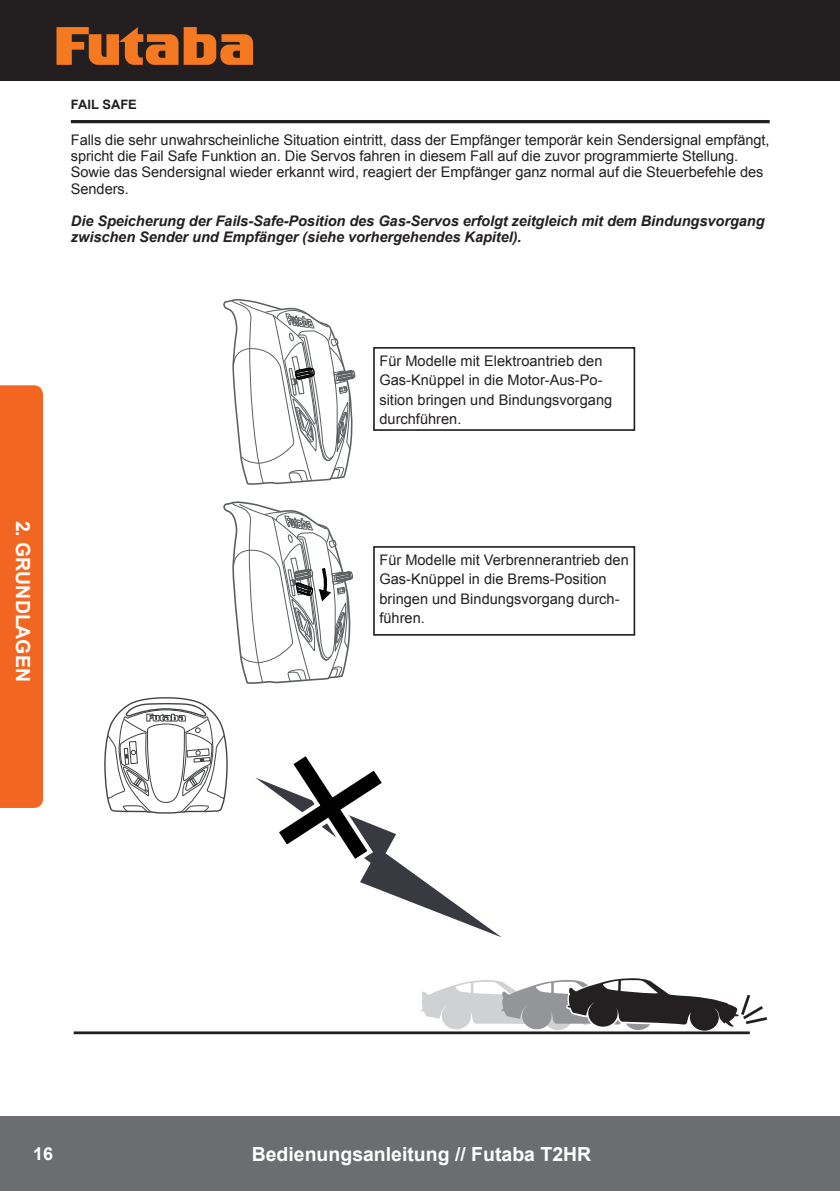
<style>
.page{position:relative;width:840px;height:1191px;background:#fff}
.page>*{position:absolute;margin:0;border:0;box-sizing:border-box;transform-origin:0 0}
.t1{font:700 19.4px "Arial";color:#fff}
.t2{font:700 17.8px "Arial";color:#fff}
.t3{font:14.6px/19.4px "Arial";letter-spacing:-.005em;color:#231f20}
.t4{font:italic 700 14.6px/16.2px "Arial";letter-spacing:-.005em;color:#231f20}
.t5{font:700 13px "Arial";color:#231f20}
</style>
<div class="page">
<div style="left:0;top:1116px;width:839px;height:75px;background:#6c6d70"></div>
<div style="left:0;top:385px;width:43px;height:423px;background:#f36621"></div>
<div style="left:0;top:0;width:839px;height:81px;background:#231f20"></div>
<svg style="left:56px;top:27px;width:197px;height:38px"></svg>
<div style="left:373px;top:347px;width:262px;height:84px;border:2px solid #231f20"></div>
<svg style="left:223px;top:299px;width:133px;height:186px"></svg>
<div style="left:373px;top:546px;width:262px;height:89px;border:2px solid #231f20"></div>
<svg style="left:223px;top:501px;width:130px;height:183px"></svg>
<hr style="left:74px;top:1031px;width:675px;height:3px;background:#231f20">
<svg style="left:255px;top:756px;width:512px;height:278px"></svg>
<svg style="left:104px;top:697px;width:124px;height:117px"></svg>
<hr style="left:71px;top:120px;width:698px;height:3px;background:#231f20">
<p class="t5" style="left:71px;top:96px;width:68px">FAIL SAFE</p>
<p class="t3" style="left:71px;top:132px;width:700px;line-height:16.2px">Falls die sehr unwahrscheinliche Situation eintritt, dass der Empfänger temporär kein Sendersignal empfängt, spricht die Fail Safe Funktion an. Die Servos fahren in diesem Fall auf die zuvor programmierte Stellung.<br>Sowie das Sendersignal wieder erkannt wird, reagiert der Empfänger ganz normal auf die Steuerbefehle des Senders.</p>
<p class="t4" style="left:71px;top:213px;width:695px">Die Speicherung der Fails-Safe-Position des Gas-Servos erfolgt zeitgleich mit dem Bindungsvorgang zwischen Sender und Empfänger (siehe vorhergehendes Kapitel).</p>
<h1 class="t1" style="left:36px;top:520px;width:162px;rotate:90deg">2. GRUNDLAGEN</h1>
<p class="t3" style="left:379px;top:351px;width:234px">Für Modelle mit Elektroantrieb den<br>Gas-Knüppel in die Motor-Aus-Po&shy;sition bringen und Bindungsvorgang durchführen.</p>
<p class="t3" style="left:379px;top:550px;width:251px">Für Modelle mit Verbrennerantrieb den<br>Gas-Knüppel in die Brems-Position bringen und Bindungsvorgang durch&shy;führen.</p>
<p class="t2" style="left:33px;top:1141px;width:21px">16</p>
<h1 class="t1" style="left:251px;top:1141px;width:341px">Bedienungsanleitung // Futaba T2HR</h1>
</div>
